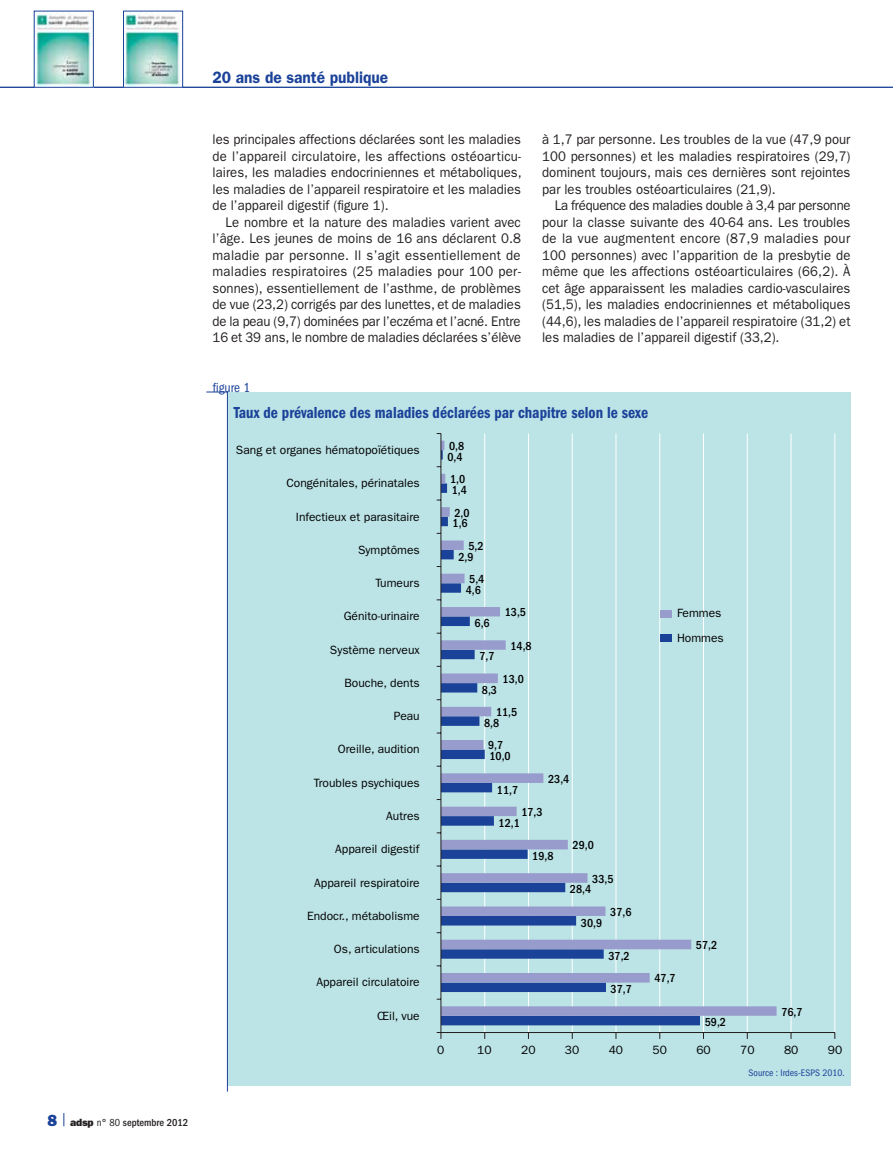
<style>
.page{position:relative;width:893px;height:1149px;background:#fff}
.page>*{position:absolute;margin:0;border:0;box-sizing:border-box;transform-origin:0 0}
.t1{font:16.5px "ITC Franklin Gothic Std Dm Cd";color:#1b4299;scale:.94 1}
.t2{font:600 16.5px "ITC Franklin Gothic Std";color:#1b4299;scale:.94 1}
.t3{font:13.95px/16.5px "ITC Franklin Gothic Std";color:#231f20;text-align:justify;scale:.94 1}
.t4{font:condensed 13.5px "ITC Franklin Gothic Std";color:#1b4299}
.t5{font:12px/24.5px "ITC Franklin Gothic Std";color:#000001}
.t6{font:500 condensed 12px "ITC Franklin Gothic Std";color:#000001}
.t7{font:500 condensed 10.5px "ITC Franklin Gothic Std";color:#231f20}
.t8{font:condensed 9.75px "ITC Franklin Gothic Std";color:#1b4299}
.s1{font-family:"ITC Franklin Gothic Std Hvy";font-weight:400;font-stretch:normal;font-size:16.2px;color:#1b4299}
.s2{font-family:"ITC Franklin Gothic Std Hvy";font-weight:400;font-stretch:normal}
.s3{font-weight:400}
</style>
<div class="page">
<svg style="left:64px;top:1113px;width:1px;height:12px"></svg>
<hr style="left:0;top:87px;width:893px;height:1px;background:#1b4299">
<div style="left:228px;top:392px;width:622px;height:693px;background:#bce3e5"></div>
<svg style="left:206px;top:391px;width:22px;height:700px"></svg>
<hr style="left:834px;top:433px;width:1px;height:599px;background:#fff">
<hr style="left:791px;top:433px;width:1px;height:599px;background:#fff">
<hr style="left:747px;top:433px;width:1px;height:599px;background:#fff">
<hr style="left:703px;top:433px;width:1px;height:599px;background:#fff">
<hr style="left:659px;top:433px;width:1px;height:599px;background:#fff">
<hr style="left:616px;top:433px;width:1px;height:599px;background:#fff">
<hr style="left:572px;top:433px;width:1px;height:599px;background:#fff">
<hr style="left:528px;top:433px;width:1px;height:599px;background:#fff">
<hr style="left:484px;top:433px;width:1px;height:599px;background:#fff">
<svg style="left:442px;top:440px;width:335px;height:575px"></svg>
<hr style="left:441px;top:1031px;width:394px;height:1px;background:#231f20">
<hr style="left:441px;top:433px;width:1px;height:599px;background:#231f20">
<svg style="left:437px;top:1031px;width:5px;height:7px"></svg>
<div style="left:660px;top:609px;width:12px;height:8px;background:#989ccc"></div>
<div style="left:660px;top:634px;width:12px;height:7px;background:#1b4299"></div>
<img style="left:36px;top:13px;width:56px;height:72px">
<img style="left:125px;top:13px;width:56px;height:72px">
<div style="left:123px;top:11px;width:60px;height:76px;border:1px solid #1b4299"></div>
<p class="t7" style="left:48px;top:1115px;width:142px"><span class="s1">8</span> <span class="s2">adsp</span> <span class="s3">n° 80</span> septembre 2012</p>
<p class="t2" style="left:213px;top:68px;width:188px">20 ans de santé publique</p>
<p class="t3" style="left:213px;top:131px;width:330px">les principales affections déclarées sont les maladies de l’appareil circulatoire, les affections ostéoarticu&shy;laires, les maladies endocriniennes et métaboliques, les maladies de l’appareil respiratoire et les maladies de l’appareil digestif (figure 1).</p>
<p class="t3" style="left:213px;top:214px;width:330px;text-indent:13px">Le nombre et la nature des maladies varient avec l’âge. Les jeunes de moins de 16 ans déclarent 0.8 maladie par personne. Il s’agit essentiellement de maladies respiratoires (25 maladies pour 100 per&shy;sonnes), essentiellement de l’asthme, de problèmes de vue (23,2) corrigés par des lunettes, et de maladies de la peau (9,7) dominées par l’eczéma et l’acné. Entre 16 et 39 ans, le nombre de maladies déclarées s’élève</p>
<p class="t3" style="left:542px;top:131px;width:330px">à 1,7 par personne. Les troubles de la vue (47,9 pour 100 personnes) et les maladies respiratoires (29,7) dominent toujours, mais ces dernières sont rejointes par les troubles ostéoarticulaires (21,9).</p>
<p class="t3" style="left:542px;top:197px;width:330px;text-indent:13px">La fréquence des maladies double à 3,4 par personne pour la classe suivante des 40-64 ans. Les troubles de la vue augmentent encore (87,9 maladies pour 100 personnes) avec l’apparition de la presbytie de même que les affections ostéoarticulaires (66,2). À cet âge apparaissent les maladies cardio-vasculaires (51,5), les maladies endocriniennes et métaboliques (44,6), les maladies de l’appareil respiratoire (31,2) et les maladies de l’appareil digestif (33,2).</p>
<p class="t4" style="left:213px;top:379px;width:39px">figure 1</p>
<p class="t1" style="left:234px;top:403px;width:442px">Taux de prévalence des maladies déclarées par chapitre selon le sexe</p>
<p class="t5" style="left:236px;top:437px;width:185px">Sang et organes hématopoïétiques</p>
<p class="t6" style="left:449px;top:439px;width:17px">0,8</p>
<p class="t6" style="left:447px;top:450px;width:17px">0,4</p>
<p class="t5" style="left:286px;top:471px;width:135px">Congénitales, périnatales</p>
<p class="t6" style="left:450px;top:472px;width:17px">1,0</p>
<p class="t6" style="left:452px;top:483px;width:17px">1,4</p>
<p class="t5" style="left:296px;top:504px;width:125px">Infectieux et parasitaire</p>
<p class="t6" style="left:454px;top:505px;width:17px">2,0</p>
<p class="t6" style="left:453px;top:516px;width:17px">1,6</p>
<p class="t5" style="left:358px;top:537px;width:63px">Symptômes</p>
<p class="t6" style="left:468px;top:539px;width:17px">5,2</p>
<p class="t6" style="left:458px;top:549px;width:17px">2,9</p>
<p class="t5" style="left:375px;top:570px;width:46px">Tumeurs</p>
<p class="t6" style="left:469px;top:572px;width:17px">5,4</p>
<p class="t6" style="left:466px;top:583px;width:17px">4,6</p>
<p class="t5" style="left:344px;top:604px;width:78px">Génito-urinaire</p>
<p class="t5" style="left:330px;top:637px;width:91px">Système nerveux</p>
<p class="t6" style="left:474px;top:616px;width:17px">6,6</p>
<p class="t6" style="left:479px;top:649px;width:17px">7,7</p>
<p class="t6" style="left:505px;top:605px;width:23px">13,5</p>
<p class="t6" style="left:510px;top:638px;width:23px">14,8</p>
<p class="t5" style="left:677px;top:601px;width:48px">Femmes<br>Hommes</p>
<p class="t5" style="left:345px;top:670px;width:77px">Bouche, dents</p>
<p class="t6" style="left:503px;top:672px;width:23px">13,0</p>
<p class="t6" style="left:482px;top:682px;width:17px">8,3</p>
<p class="t5" style="left:394px;top:703px;width:27px">Peau</p>
<p class="t6" style="left:496px;top:705px;width:23px">11,5</p>
<p class="t6" style="left:484px;top:716px;width:17px">8,8</p>
<p class="t5" style="left:338px;top:737px;width:83px">Oreille, audition</p>
<p class="t6" style="left:488px;top:738px;width:17px">9,7</p>
<p class="t6" style="left:489px;top:749px;width:23px">10,0</p>
<p class="t5" style="left:314px;top:770px;width:107px">Troubles psychiques</p>
<p class="t6" style="left:497px;top:782px;width:23px">11,7</p>
<p class="t6" style="left:548px;top:771px;width:23px">23,4</p>
<p class="t5" style="left:386px;top:803px;width:35px">Autres</p>
<p class="t6" style="left:521px;top:805px;width:23px">17,3</p>
<p class="t6" style="left:499px;top:815px;width:23px">12,1</p>
<p class="t5" style="left:335px;top:836px;width:86px">Appareil digestif</p>
<p class="t6" style="left:532px;top:849px;width:23px">19,8</p>
<p class="t6" style="left:573px;top:838px;width:23px">29,0</p>
<p class="t5" style="left:314px;top:870px;width:107px">Appareil respiratoire</p>
<p class="t6" style="left:592px;top:871px;width:23px">33,5</p>
<p class="t6" style="left:570px;top:882px;width:23px">28,4</p>
<p class="t5" style="left:307px;top:903px;width:114px">Endocr., métabolisme</p>
<p class="t6" style="left:581px;top:915px;width:23px">30,9</p>
<p class="t6" style="left:610px;top:904px;width:23px">37,6</p>
<p class="t5" style="left:334px;top:936px;width:87px">Os, articulations</p>
<p class="t6" style="left:608px;top:948px;width:23px">37,2</p>
<p class="t6" style="left:696px;top:938px;width:23px">57,2</p>
<p class="t5" style="left:316px;top:969px;width:105px">Appareil circulatoire</p>
<p class="t6" style="left:611px;top:982px;width:23px">37,7</p>
<p class="t6" style="left:654px;top:971px;width:23px">47,7</p>
<p class="t5" style="left:377px;top:1003px;width:44px">Œil, vue</p>
<p class="t6" style="left:705px;top:1015px;width:23px">59,2</p>
<p class="t6" style="left:781px;top:1004px;width:23px">76,7</p>
<p class="t5" style="left:437px;top:1037px;width:9px">0</p>
<p class="t5" style="left:477px;top:1037px;width:16px">10</p>
<p class="t5" style="left:521px;top:1037px;width:16px">20</p>
<p class="t5" style="left:565px;top:1037px;width:16px">30</p>
<p class="t5" style="left:609px;top:1037px;width:16px">40</p>
<p class="t5" style="left:653px;top:1037px;width:16px">50</p>
<p class="t5" style="left:696px;top:1037px;width:16px">60</p>
<p class="t5" style="left:740px;top:1037px;width:16px">70</p>
<p class="t5" style="left:784px;top:1037px;width:16px">80</p>
<p class="t5" style="left:828px;top:1037px;width:16px">90</p>
<p class="t8" style="left:749px;top:1067px;width:98px">Source : Irdes-ESPS 2010.</p>
</div>
